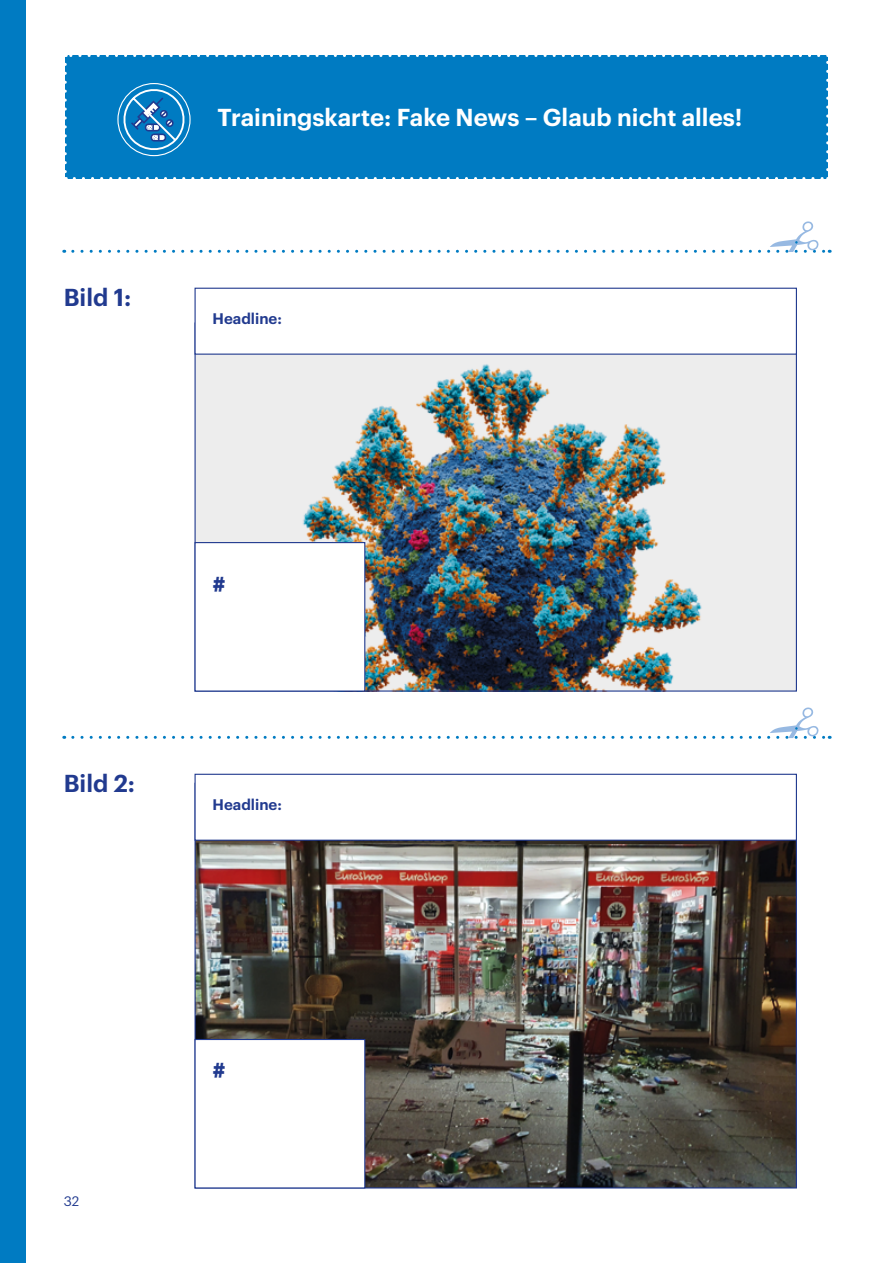
<style>
.page{position:relative;width:893px;height:1263px;background:#fff}
.page>*{position:absolute;margin:0;border:0;box-sizing:border-box;transform-origin:0 0}
.t1{font:600 24px "Graphik";color:#fff}
.t2{font:600 24px "Graphik";color:#213a8f}
.t3{font:600 15px "Graphik";color:#213a8f}
.t4{font:13.5px "Graphik";color:#213a8f}
</style>
<div class="page">
<div style="left:65px;top:56px;width:763px;height:122px;background:#007bc2"></div>
<svg style="left:65px;top:64px;width:2px;height:114px"></svg>
<svg style="left:74px;top:177px;width:754px;height:2px"></svg>
<svg style="left:826px;top:55px;width:2px;height:115px"></svg>
<svg style="left:65px;top:55px;width:754px;height:2px"></svg>
<svg style="left:73px;top:221px;width:757px;height:32px"></svg>
<svg style="left:73px;top:707px;width:757px;height:32px"></svg>
<img style="left:197px;top:841px;width:598px;height:345px">
<div style="left:195px;top:774px;width:602px;height:67px;border:1px solid #213a8f"></div>
<div style="left:195px;top:1039px;width:170px;height:149px;background:#fff"></div>
<div style="left:195px;top:1039px;width:170px;height:149px;border:1px solid #213a8f"></div>
<div style="left:195px;top:323px;width:601px;height:368px;background:#ededed"></div>
<img style="left:302px;top:364px;width:400px;height:326px">
<div style="left:195px;top:288px;width:601px;height:66px;background:#fff"></div>
<div style="left:195px;top:288px;width:602px;height:67px;border:1px solid #213a8f"></div>
<div style="left:195px;top:543px;width:170px;height:148px;background:#fff"></div>
<div style="left:195px;top:542px;width:170px;height:150px;border:1px solid #213a8f"></div>
<div style="left:0;top:0;width:26px;height:1263px;background:#007bc2"></div>
<svg style="left:119px;top:84px;width:67px;height:71px"></svg>
<div style="left:117px;top:83px;width:74px;height:73px;border:1px solid #fff;border-radius:50%"></div>
<p class="t2" style="left:64px;top:279px;width:69px">Bild 1:</p>
<p class="t1" style="left:218px;top:99px;width:526px">Trainingskarte: Fake News – Glaub nicht alles!</p>
<p class="t3" style="left:213px;top:307px;width:71px">Headline:</p>
<p class="t2" style="left:64px;top:765px;width:73px">Bild 2:</p>
<p class="t2" style="left:213px;top:567px;width:15px">#</p>
<p class="t3" style="left:213px;top:793px;width:71px">Headline:</p>
<p class="t4" style="left:64px;top:1191px;width:17px">32</p>
<p class="t2" style="left:213px;top:1053px;width:15px">#</p>
</div>
